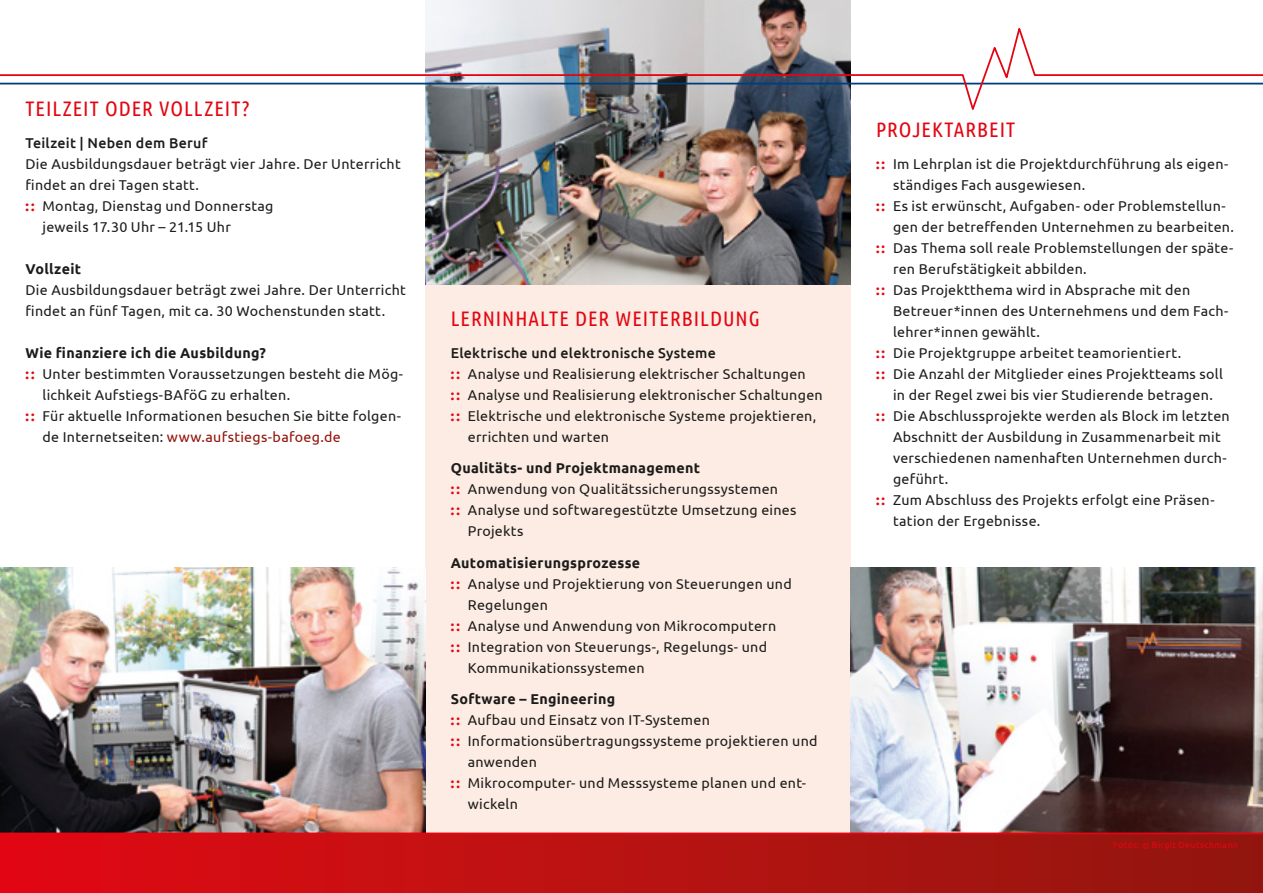
<style>
.page{position:relative;width:1263px;height:893px;background:#fff}
.page>*{position:absolute;margin:0;border:0;box-sizing:border-box;transform-origin:0 0}
.t1{font:21px "Ubuntu Condensed";letter-spacing:.045em;color:#e30612}
.t2{font:14.25px/21px "Ubuntu";letter-spacing:.02em;color:#1c1c1a}
.t3{font:700 14.25px "Ubuntu";letter-spacing:.02em;color:#1c1c1a}
.t4{font:500 14.25px "Ubuntu";letter-spacing:.02em;color:#1c1c1a}
.t5{font:14.25px "Ubuntu";letter-spacing:.02em;color:#91150d}
.t6{font:9px "Ubuntu";letter-spacing:.035em;color:#e30612}
.s1{font-weight:700;color:#e30612}
.s2{color:#1c1c1a}
</style>
<div class="page">
<div style="left:425px;top:85px;width:425px;height:808px;background:#fdece4"></div>
<div style="left:0;top:833px;width:1263px;height:60px;background:linear-gradient(to right,#e20a14,#90180f)"></div>
<img style="left:850px;top:568px;width:413px;height:264px">
<img style="left:425px;top:0;width:425px;height:284px">
<img style="left:0;top:568px;width:425px;height:264px">
<hr style="left:0;top:832px;width:1263px;height:2px;background:#e30612">
<svg style="left:0;top:22px;width:1263px;height:93px"></svg>
<h1 class="t1" style="left:26px;top:96px;width:225px">TEILZEIT ODER VOLLZEIT?</h1>
<p class="t4" style="left:26px;top:134px;width:184px">Teilzeit | Neben dem Beruf</p>
<p class="t2" style="left:26px;top:153px;width:377px">Die Ausbildungsdauer beträgt vier Jahre. Der Unterricht</p>
<p class="t2" style="left:26px;top:174px;width:175px">findet an drei Tagen statt.</p>
<p class="t2" style="left:26px;top:195px;width:249px"><span class="s1">: :</span> Montag, Dienstag und Donnerstag</p>
<p class="t2" style="left:43px;top:216px;width:190px">jeweils 17.30 Uhr – 21.15 Uhr</p>
<p class="t3" style="left:26px;top:260px;width:57px">Vollzeit</p>
<p class="t2" style="left:26px;top:279px;width:382px">Die Ausbildungsdauer beträgt zwei Jahre. Der Unterricht findet an fünf Tagen, mit ca. 30 Wochenstunden statt.</p>
<p class="t3" style="left:26px;top:344px;width:242px">Wie finanziere ich die Ausbildung?</p>
<p class="t2" style="left:26px;top:363px;width:379px"><span class="s1">: :</span> Unter bestimmten Voraussetzungen besteht die Mög-</p>
<p class="t2" style="left:43px;top:384px;width:249px">lichkeit Aufstiegs-BAföG zu erhalten.</p>
<p class="t2" style="left:26px;top:405px;width:377px"><span class="s1">: :</span> Für aktuelle Informationen besuchen Sie bitte folgen-</p>
<p class="t5" style="left:43px;top:428px;width:300px"><span class="s2">de Internetseiten:</span> www.aufstiegs-bafoeg.de</p>
<h1 class="t1" style="left:451px;top:306px;width:311px">LERNINHALTE DER WEITERBILDUNG</h1>
<p class="t4" style="left:451px;top:344px;width:267px">Elektrische und elektronische Systeme</p>
<p class="t2" style="left:451px;top:363px;width:356px"><span class="s1">: :</span> Analyse und Realisierung elektrischer Schaltungen</p>
<p class="t2" style="left:451px;top:384px;width:373px"><span class="s1">: :</span> Analyse und Realisierung elektronischer Schaltungen</p>
<p class="t2" style="left:451px;top:405px;width:367px"><span class="s1">: :</span> Elektrische und elektronische Systeme projektieren,</p>
<p class="t2" style="left:468px;top:426px;width:143px">errichten und warten</p>
<p class="t3" style="left:451px;top:459px;width:251px">Qualitäts- und Projektmanagement</p>
<p class="t2" style="left:451px;top:478px;width:329px"><span class="s1">: :</span> Anwendung von Qualitätssicherungssystemen</p>
<p class="t2" style="left:451px;top:499px;width:347px"><span class="s1">: :</span> Analyse und softwaregestützte Umsetzung eines</p>
<p class="t2" style="left:468px;top:520px;width:57px">Projekts</p>
<p class="t3" style="left:451px;top:554px;width:191px">Automatisierungsprozesse</p>
<p class="t2" style="left:451px;top:573px;width:342px"><span class="s1">: :</span> Analyse und Projektierung von Steuerungen und</p>
<p class="t2" style="left:468px;top:594px;width:82px">Regelungen</p>
<p class="t2" style="left:451px;top:615px;width:327px"><span class="s1">: :</span> Analyse und Anwendung von Mikrocomputern</p>
<p class="t2" style="left:451px;top:636px;width:318px"><span class="s1">: :</span> Integration von Steuerungs-, Regelungs- und</p>
<p class="t2" style="left:468px;top:657px;width:178px">Kommunikationssystemen</p>
<p class="t3" style="left:451px;top:691px;width:166px">Software – Engineering</p>
<p class="t2" style="left:451px;top:709px;width:261px"><span class="s1">: :</span> Aufbau und Einsatz von IT-Systemen</p>
<p class="t2" style="left:451px;top:730px;width:368px"><span class="s1">: :</span> Informationsübertragungssysteme projektieren und</p>
<p class="t2" style="left:468px;top:751px;width:71px">anwenden</p>
<p class="t2" style="left:451px;top:772px;width:356px"><span class="s1">: :</span> Mikrocomputer- und Messsysteme planen und ent-</p>
<p class="t2" style="left:468px;top:793px;width:52px">wickeln</p>
<h1 class="t1" style="left:876px;top:117px;width:141px">PROJEKTARBEIT</h1>
<p class="t2" style="left:876px;top:153px;width:354px"><span class="s1">: :</span> Im Lehrplan ist die Projektdurchführung als eigen-</p>
<p class="t2" style="left:893px;top:174px;width:194px">ständiges Fach ausgewiesen.</p>
<p class="t2" style="left:876px;top:195px;width:351px"><span class="s1">: :</span> Es ist erwünscht, Aufgaben- oder Problemstellun-</p>
<p class="t2" style="left:893px;top:216px;width:342px">gen der betreffenden Unternehmen zu bearbeiten.</p>
<p class="t2" style="left:876px;top:237px;width:359px"><span class="s1">: :</span> Das Thema soll reale Problemstellungen der späte-</p>
<p class="t2" style="left:893px;top:258px;width:195px">ren Berufstätigkeit abbilden.</p>
<p class="t2" style="left:876px;top:279px;width:316px"><span class="s1">: :</span> Das Projektthema wird in Absprache mit den</p>
<p class="t2" style="left:893px;top:300px;width:336px">Betreuer*innen des Unternehmens und dem Fach-</p>
<p class="t2" style="left:893px;top:321px;width:149px">lehrer*innen gewählt.</p>
<p class="t2" style="left:876px;top:342px;width:307px"><span class="s1">: :</span> Die Projektgruppe arbeitet teamorientiert.</p>
<p class="t2" style="left:876px;top:363px;width:348px"><span class="s1">: :</span> Die Anzahl der Mitglieder eines Projektteams soll</p>
<p class="t2" style="left:893px;top:384px;width:321px">in der Regel zwei bis vier Studierende betragen.</p>
<p class="t2" style="left:876px;top:405px;width:355px"><span class="s1">: :</span> Die Abschlussprojekte werden als Block im letzten</p>
<p class="t2" style="left:893px;top:426px;width:329px">Abschnitt der Ausbildung in Zusammenarbeit mit</p>
<p class="t2" style="left:893px;top:447px;width:335px">verschiedenen namenhaften Unternehmen durch-</p>
<p class="t2" style="left:893px;top:468px;width:57px">geführt.</p>
<p class="t2" style="left:876px;top:489px;width:339px"><span class="s1">: :</span> Zum Abschluss des Projekts erfolgt eine Präsen-</p>
<p class="t2" style="left:893px;top:510px;width:149px">tation der Ergebnisse.</p>
<p class="t6" style="left:1113px;top:839px;width:127px">Fotos: © Birgit Deutschmann</p>
</div>
